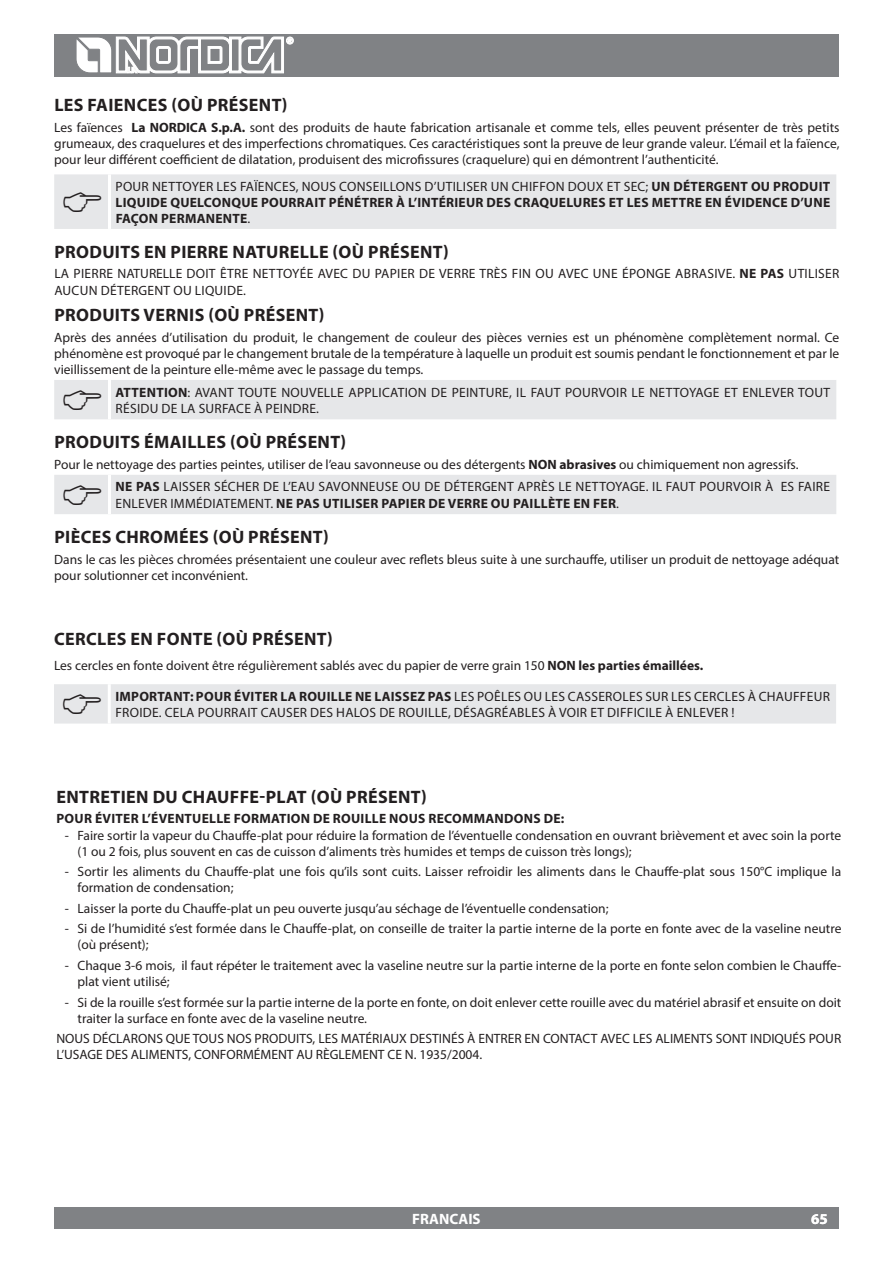
<style>
.page{position:relative;width:893px;height:1263px;background:#fff}
.page>*{position:absolute;margin:0;border:0;box-sizing:border-box;transform-origin:0 0}
.t1{font:700 18px "Myriad Pro";letter-spacing:.02em;color:#231f20}
.t2{font:700 15px "Myriad Pro";color:#fff}
.t3{font:13.5px/16.2px "Myriad Pro";color:#231f20}
.t4{font:700 13.5px "Myriad Pro";letter-spacing:.02em;color:#231f20}
.s1{font-weight:700}
.s2{font-weight:400}
</style>
<div class="page">
<div style="left:54px;top:34px;width:785px;height:43px;background:#808285"></div>
<svg style="left:76px;top:37px;width:217px;height:36px"></svg>
<div style="left:54px;top:1208px;width:785px;height:21px;background:#808285"></div>
<div style="left:54px;top:174px;width:782px;height:55px;background:#e6e7e9"></div>
<div style="left:54px;top:380px;width:782px;height:39px;background:#e6e7e9"></div>
<div style="left:54px;top:475px;width:782px;height:39px;background:#e6e7e9"></div>
<div style="left:54px;top:684px;width:782px;height:39px;background:#e6e7e9"></div>
<h1 class="t1" style="left:54px;top:93px;width:196px">LES FAIENCES (OÙ PRÉSENT</h1>
<h1 class="t1" style="left:282px;top:93px;width:7px">)</h1>
<p class="t3" style="left:54px;top:119px;width:787px;text-align:justify">Les faïences <span class="s1">LA NORDICA S.P.A.</span> sont des produits de haute fabrication artisanale et comme tels, elles peuvent présenter de très petits grumeaux, des craquelures et des imperfections chromatiques. Ces caractéristiques sont la preuve de leur grande valeur. L’émail et la faïence, pour leur différent coefficient de dilatation, produisent des microfissures (craquelure) qui en démontrent l’authenticité.</p>
<p class="t3" style="left:116px;top:178px;width:17px">Pour</p>
<p class="t3" style="left:152px;top:178px;width:9px">netto</p>
<p class="t3" style="left:192px;top:178px;width:33px">yer les</p>
<p class="t3" style="left:240px;top:178px;width:27px">faïences</p>
<p class="t3" style="left:296px;top:178px;width:16px">, nous</p>
<p class="t3" style="left:339px;top:178px;width:9px">conseillons</p>
<p class="t3" style="left:425px;top:178px;width:20px">d’utiliser</p>
<p class="t3" style="left:491px;top:178px;width:47px">un chiffon</p>
<p class="t3" style="left:568px;top:178px;width:10px">dou</p>
<p class="t4" style="left:596px;top:177px;width:137px"><span class="s2">x et sec;</span> UN DÉTERGENT</p>
<p class="t4" style="left:751px;top:177px;width:74px">OU PRODUIT</p>
<p class="t4" style="left:116px;top:193px;width:255px">LIQUIDE QUELCONQUE POURRAIT PÉNÉTRER</p>
<p class="t4" style="left:396px;top:193px;width:195px">À L’INTÉRIEUR DES CRAQUELURES</p>
<p class="t4" style="left:609px;top:193px;width:64px">ET LES METTRE</p>
<p class="t4" style="left:705px;top:193px;width:118px">EN ÉVIDENCE D’UNE</p>
<p class="t4" style="left:116px;top:210px;width:100px">FAÇON PERMANENTE</p>
<p class="t3" style="left:247px;top:210px;width:4px">.</p>
<h1 class="t1" style="left:54px;top:240px;width:358px">PRODU ITS EN PIERRE NATURELLE (OÙ PRÉSENT</h1>
<h1 class="t1" style="left:443px;top:240px;width:7px">)</h1>
<p class="t3" style="left:54px;top:266px;width:27px">La pierre</p>
<p class="t3" style="left:117px;top:266px;width:78px">NATURELLE doit</p>
<p class="t3" style="left:220px;top:266px;width:16px">être</p>
<p class="t3" style="left:253px;top:266px;width:9px">netto</p>
<p class="t3" style="left:292px;top:266px;width:34px">yée avec</p>
<p class="t3" style="left:352px;top:266px;width:30px">du papier</p>
<p class="t3" style="left:419px;top:266px;width:28px">de verre</p>
<p class="t3" style="left:479px;top:266px;width:40px">trèsfin</p>
<p class="t3" style="left:535px;top:266px;width:32px">ou avec</p>
<p class="t3" style="left:593px;top:266px;width:9px">une</p>
<p class="t3" style="left:622px;top:266px;width:16px">épon</p>
<p class="t3" style="left:655px;top:266px;width:29px">ge abrasive</p>
<p class="t3" style="left:732px;top:266px;width:64px">. <span class="s1">NE PAS</span>utiliser</p>
<p class="t3" style="left:54px;top:282px;width:10px">aucun</p>
<p class="t3" style="left:101px;top:282px;width:56px">détergent</p>
<p class="t3" style="left:173px;top:282px;width:49px">ou liquide</p>
<p class="t3" style="left:243px;top:282px;width:4px">.</p>
<h1 class="t1" style="left:54px;top:303px;width:233px">PRODU ITS VERNIS (OÙ PRÉSENT</h1>
<h1 class="t1" style="left:319px;top:303px;width:7px">)</h1>
<p class="t3" style="left:54px;top:329px;width:787px;text-align:justify">Après des années d’utilisation du produit, le changement de couleur des pièces vernies est un phénomène complètement normal. Ce phénomène est provoqué par le changement brutale de la température à laquelle un produit est soumis pendant le fonctionnement et par le vieillissement de la peinture elle-même avec le passage du temps.</p>
<p class="t4" style="left:116px;top:383px;width:88px">ATTENTION<span class="s2">: avant</span></p>
<p class="t3" style="left:238px;top:384px;width:9px">toute</p>
<p class="t3" style="left:281px;top:384px;width:9px">nouvelle</p>
<p class="t3" style="left:348px;top:384px;width:8px">application</p>
<p class="t3" style="left:431px;top:384px;width:29px">de peinture</p>
<p class="t3" style="left:509px;top:384px;width:30px">, il faut</p>
<p class="t3" style="left:565px;top:384px;width:9px">pourvoir</p>
<p class="t3" style="left:631px;top:384px;width:27px">le netto</p>
<p class="t3" style="left:689px;top:384px;width:62px">yage et enlever</p>
<p class="t3" style="left:798px;top:384px;width:9px">tout</p>
<p class="t3" style="left:116px;top:400px;width:23px">résidu</p>
<p class="t3" style="left:162px;top:400px;width:46px">delasurface</p>
<p class="t3" style="left:254px;top:400px;width:20px">à peindre</p>
<p class="t3" style="left:316px;top:400px;width:4px">.</p>
<h1 class="t1" style="left:54px;top:430px;width:103px">PRODU ITS ÉMA</h1>
<h1 class="t1" style="left:182px;top:430px;width:128px">ILLES (OÙ PRÉSENT</h1>
<h1 class="t1" style="left:341px;top:430px;width:7px">)</h1>
<p class="t3" style="left:116px;top:453px;width:684px;line-height:22.6px;text-indent:-61px">Pour le nettoyage des parties peintes, utiliser de l’eau savonneuse ou des détergents <span class="s1">NON ABRASIVES</span> ou chimiquement non agressifs.<br><span class="s1">NE PAS</span>laisser</p>
<p class="t3" style="left:214px;top:479px;width:86px">sécher de l’eau</p>
<p class="t3" style="left:319px;top:479px;width:9px">savonneuse</p>
<p class="t3" style="left:402px;top:479px;width:97px">ou de détergent</p>
<p class="t3" style="left:518px;top:479px;width:67px">aprèsle netto</p>
<p class="t3" style="left:615px;top:479px;width:59px">yage. Il faut</p>
<p class="t3" style="left:699px;top:479px;width:9px">pourvoir</p>
<p class="t3" style="left:765px;top:479px;width:41px">à es faire</p>
<p class="t3" style="left:116px;top:495px;width:9px">enlever</p>
<p class="t3" style="left:170px;top:495px;width:9px">imm</p>
<p class="t3" style="left:196px;top:495px;width:16px">édiatement</p>
<p class="t4" style="left:270px;top:494px;width:89px"><span class="s2">.</span> NE PAS UTI LISER</p>
<p class="t4" style="left:381px;top:494px;width:84px">PAPIER DE VERRE</p>
<p class="t4" style="left:491px;top:494px;width:130px">OU PAILLÈTE EN FER<span class="s2">.</span></p>
<h1 class="t1" style="left:54px;top:525px;width:238px">PIÈCES CH ROMÉES (OÙ PRÉSENT</h1>
<h1 class="t1" style="left:323px;top:525px;width:7px">)</h1>
<p class="t3" style="left:54px;top:551px;width:787px">Dans le cas les pièces chromées présentaient une couleur avec reflets bleus suite à une surchauffe, utiliser un produit de nettoyage adéquat pour solutionner cet inconvénient.</p>
<h1 class="t1" style="left:54px;top:627px;width:115px">CERCLES EN FONTE</h1>
<h1 class="t1" style="left:217px;top:627px;width:79px">(OÙ PRÉSENT</h1>
<h1 class="t1" style="left:327px;top:627px;width:7px">)</h1>
<p class="t3" style="left:54px;top:657px;width:651px">Les cercles en fonte doivent être régulièrement sablés avec du papier de verre grain 150 <span class="s1">NON LES PARTIES ÉMAILLÉES.</span></p>
<p class="t4" style="left:115px;top:687px;width:143px">IMPORTANT: POUR ÉVITER</p>
<p class="t4" style="left:280px;top:687px;width:118px">LA ROUILLE NE LAISSE</p>
<p class="t3" style="left:417px;top:688px;width:159px"><span class="s1">Z PAS</span>les poêles ou les casseroles</p>
<p class="t3" style="left:645px;top:688px;width:9px">sur</p>
<p class="t3" style="left:671px;top:688px;width:32px">les cercles</p>
<p class="t3" style="left:748px;top:688px;width:37px">à chauffeur</p>
<p class="t3" style="left:115px;top:704px;width:8px">froide</p>
<p class="t3" style="left:159px;top:704px;width:22px">. Cela</p>
<p class="t3" style="left:198px;top:704px;width:9px">pourrait</p>
<p class="t3" style="left:261px;top:704px;width:9px">causer</p>
<p class="t3" style="left:310px;top:704px;width:9px">des</p>
<p class="t3" style="left:336px;top:704px;width:18px">halos</p>
<p class="t3" style="left:379px;top:704px;width:27px">de rouille</p>
<p class="t3" style="left:448px;top:704px;width:69px">, désagréables</p>
<p class="t3" style="left:548px;top:704px;width:19px">à voir</p>
<p class="t3" style="left:590px;top:704px;width:24px">et difficile</p>
<p class="t3" style="left:665px;top:704px;width:20px">à enlever</p>
<p class="t3" style="left:731px;top:704px;width:5px">!</p>
<h1 class="t1" style="left:57px;top:785px;width:333px">ENTRETIEN DU CHAUFFE-PLAT (OÙ PRÉSENT</h1>
<h1 class="t1" style="left:421px;top:785px;width:7px">)</h1>
<p class="t4" style="left:56px;top:810px;width:63px">POUR ÉVITER</p>
<p class="t4" style="left:142px;top:810px;width:35px">L’ÉVENT</p>
<p class="t4" style="left:192px;top:810px;width:51px">UELLE FOR</p>
<p class="t4" style="left:259px;top:810px;width:29px">MATION</p>
<p class="t4" style="left:313px;top:810px;width:211px">DE ROUILLE NOUS RECOMMANDONS</p>
<p class="t4" style="left:544px;top:810px;width:22px">DE:</p>
<p class="t3" style="left:78px;top:827px;width:765px;text-indent:-13px">- Faire sortir la vapeur du Chauffe-plat pour réduire la formation de l’éventuelle condensation en ouvrant brièvement et avec soin la porte (1 ou 2 fois, plus souvent en cas de cuisson d’aliments très humides et temps de cuisson très longs);</p>
<p class="t3" style="left:78px;top:863px;width:765px;text-indent:-13px">- Sortir les aliments du Chauffe-plat une fois qu’ils sont cuits. Laisser refroidir les aliments dans le Chauffe-plat sous 150°C implique la formation de condensation;</p>
<p class="t3" style="left:65px;top:900px;width:545px">- Laisser la porte du Chauffe-plat un peu ouverte jusqu’au séchage de l’éventuelle condensation;</p>
<p class="t3" style="left:78px;top:920px;width:765px;text-indent:-13px">- Si de l’humidité s’est formée dans le Chauffe-plat, on conseille de traiter la partie interne de la porte en fonte avec de la vaseline neutre (où présent);</p>
<p class="t3" style="left:78px;top:957px;width:765px;text-indent:-13px">- Chaque 3-6 mois, il faut répéter le traitement avec la vaseline neutre sur la partie interne de la porte en fonte selon combien le Chauffe&shy;plat vient utilisé;</p>
<p class="t3" style="left:78px;top:994px;width:765px;text-indent:-13px">- Si de la rouille s’est formée sur la partie interne de la porte en fonte, on doit enlever cette rouille avec du matériel abrasif et ensuite on doit traiter la surface en fonte avec de la vaseline neutre.</p>
<p class="t3" style="left:56px;top:1030px;width:786px">NOUS DÉCLARONS QUE TOUS NOS PRODUITS, LES MATÉRIAUX DESTINÉS À ENTRER EN CONTACT AVEC LES ALIMENTS SONT INDIQUÉS POUR<br>L’USAGE DES ALIMENTS, CONFORMÉMENT AU RÈG LEMENT CE N. 1935/2004.</p>
<p class="t2" style="left:412px;top:1209px;width:70px">FRANCAIS</p>
<p class="t2" style="left:811px;top:1209px;width:18px">65</p>
</div>
